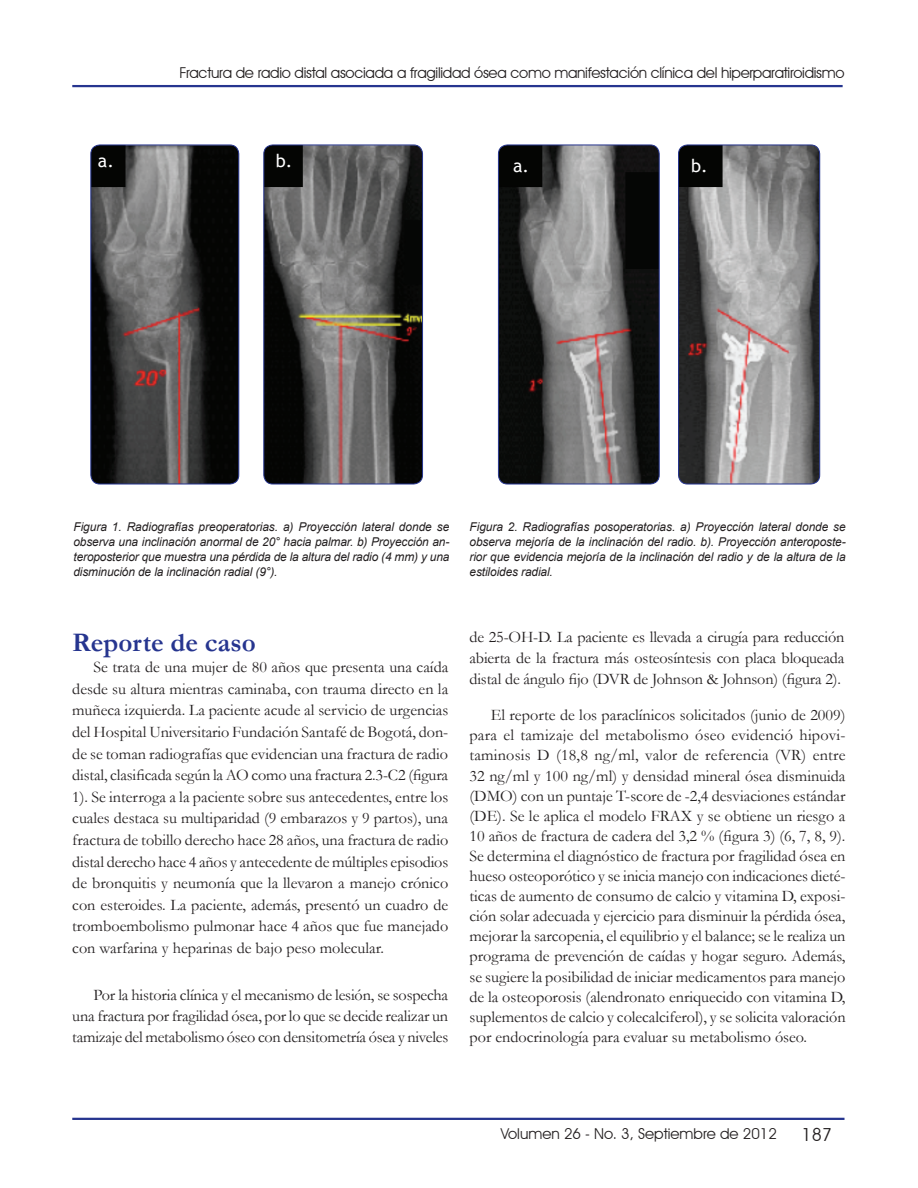
<style>
.page{position:relative;width:918px;height:1188px;background:#fff}
.page>*{position:absolute;margin:0;border:0;box-sizing:border-box;transform-origin:0 0}
.SUBTÍTULO{font:700 27px "Garamond";color:#26358f}
.TEXTO_CORRIDO{font:18px "Trebuchet MS";color:#fff}
.t1{font:18px "Avant Garde IT Cby BT";color:#231f20}
.TEXTO_CORRIDO-2{font:16.2px/20.1px "Garamond";letter-spacing:-.01em;color:#231f20;text-align:justify}
.t2{font:15px "Avant Garde IT Cby BT";letter-spacing:-.02em;color:#231f20}
.t3{font:15px "Avant Garde IT Cby BT";color:#231f20}
.PIEDEFOTO{font:italic 12.15px/15px "Arial";letter-spacing:-.01em;color:#231f20;text-align:justify}
</style>
<div class="page">
<hr style="left:72px;top:1118px;width:773px;height:2px;background:#26358f">
<hr style="left:72px;top:85px;width:771px;height:2px;background:#26358f">
<img style="left:91px;top:145px;width:148px;height:339px">
<div style="left:90px;top:145px;width:149px;height:339px;border:1px solid #26358f;border-radius:9px"></div>
<img style="left:264px;top:145px;width:159px;height:339px">
<div style="left:263px;top:145px;width:160px;height:339px;border:1px solid #26358f;border-radius:9px"></div>
<img style="left:498px;top:145px;width:161px;height:339px">
<div style="left:498px;top:145px;width:162px;height:339px;border:1px solid #26358f;border-radius:9px"></div>
<img style="left:679px;top:145px;width:141px;height:339px">
<div style="left:678px;top:145px;width:142px;height:339px;border:1px solid #26358f;border-radius:9px"></div>
<p class="t2" style="left:179px;top:64px;width:667px">Fractura de radio distal asociada a fragilidad ósea como manifestación clínica del hiperparatiroidismo</p>
<p class="TEXTO_CORRIDO" style="left:98px;top:150px;width:18px">a.</p>
<p class="TEXTO_CORRIDO" style="left:276px;top:150px;width:18px">b.</p>
<p class="TEXTO_CORRIDO" style="left:513px;top:155px;width:18px">a.</p>
<p class="TEXTO_CORRIDO" style="left:691px;top:155px;width:18px">b.</p>
<p class="PIEDEFOTO" style="left:73px;top:519px;width:378px">Figura 1. Radiografías preoperatorias. a) Proyección lateral donde se observa una inclinación anormal de 20° hacia palmar. b) Proyección an&shy;teroposterior que muestra una pérdida de la altura del radio (4 mm) y una disminución de la inclinación radial (9°).</p>
<p class="PIEDEFOTO" style="left:470px;top:519px;width:378px">Figura 2. Radiografías posoperatorias. a) Proyección lateral donde se observa mejoría de la inclinación del radio. b). Proyección anteroposte&shy;rior que evidencia mejoría de la inclinación del radio y de la altura de la estiloides radial.</p>
<p class="SUBTÍTULO" style="left:72px;top:624px;width:185px">Reporte de caso</p>
<p class="TEXTO_CORRIDO-2" style="left:72px;top:656px;width:378px;line-height:21.6px;text-indent:21px">Se trata de una mujer de 80 años que presenta una caída desde su altura mientras caminaba, con trauma directo en la muñeca izquierda. La paciente acude al servicio de urgencias del Hospital Universitario Fundación Santafé de Bogotá, don&shy;de se toman radiografías que evidencian una fractura de radio distal, clasificada según la AO como una fractura 2.3-C2 (figura 1). Se interroga a la paciente sobre sus antecedentes, entre los cuales destaca su multiparidad (9 embarazos y 9 partos), una fractura de tobillo derecho hace 28 años, una fractura de radio distal derecho hace 4 años y antecedente de múltiples episodios de bronquitis y neumonía que la llevaron a manejo crónico con esteroides. La paciente, además, presentó un cuadro de tromboembolismo pulmonar hace 4 años que fue manejado con warfarina y heparinas de bajo peso molecular.</p>
<p class="TEXTO_CORRIDO-2" style="left:72px;top:984px;width:378px;line-height:21px;text-indent:21px">Por la historia clínica y el mecanismo de lesión, se sospecha una fractura por fragilidad ósea, por lo que se decide realizar un tamizaje del metabolismo óseo con densitometría ósea y niveles</p>
<p class="TEXTO_CORRIDO-2" style="left:469px;top:626px;width:376px;line-height:21px">de 25-OH-D. La paciente es llevada a cirugía para reducción abierta de la fractura más osteosíntesis con placa bloqueada distal de ángulo fijo (DVR de Johnson &amp; Johnson) (figura 2).</p>
<p class="TEXTO_CORRIDO-2" style="left:469px;top:705px;width:378px;text-indent:21px">El reporte de los paraclínicos solicitados (junio de 2009) para el tamizaje del metabolismo óseo evidenció hipovi&shy;taminosis D (18,8 ng/ml, valor de referencia (VR) entre 32 ng/ml y 100 ng/ml) y densidad mineral ósea disminuida (DMO) con un puntaje T-score de -2,4 desviaciones estándar (DE). Se le aplica el modelo FRAX y se obtiene un riesgo a 10 años de fractura de cadera del 3,2 % (figura 3) (6, 7, 8, 9).<br>Se determina el diagnóstico de fractura por fragilidad ósea en hueso osteoporótico y se inicia manejo con indicaciones dieté&shy;ticas de aumento de consumo de calcio y vitamina D, exposi&shy;ción solar adecuada y ejercicio para disminuir la pérdida ósea, mejorar la sarcopenia, el equilibrio y el balance; se le realiza un programa de prevención de caídas y hogar seguro. Además, se sugiere la posibilidad de iniciar medicamentos para manejo de la osteoporosis (alendronato enriquecido con vitamina D, suplementos de calcio y colecalciferol), y se solicita valoración por endocrinología para evaluar su metabolismo óseo.</p>
<p class="t3" style="left:501px;top:1125px;width:278px">Volumen 26 - No. 3, Septiembre de 2012</p>
<p class="t1" style="left:802px;top:1124px;width:32px">187</p>
</div>
